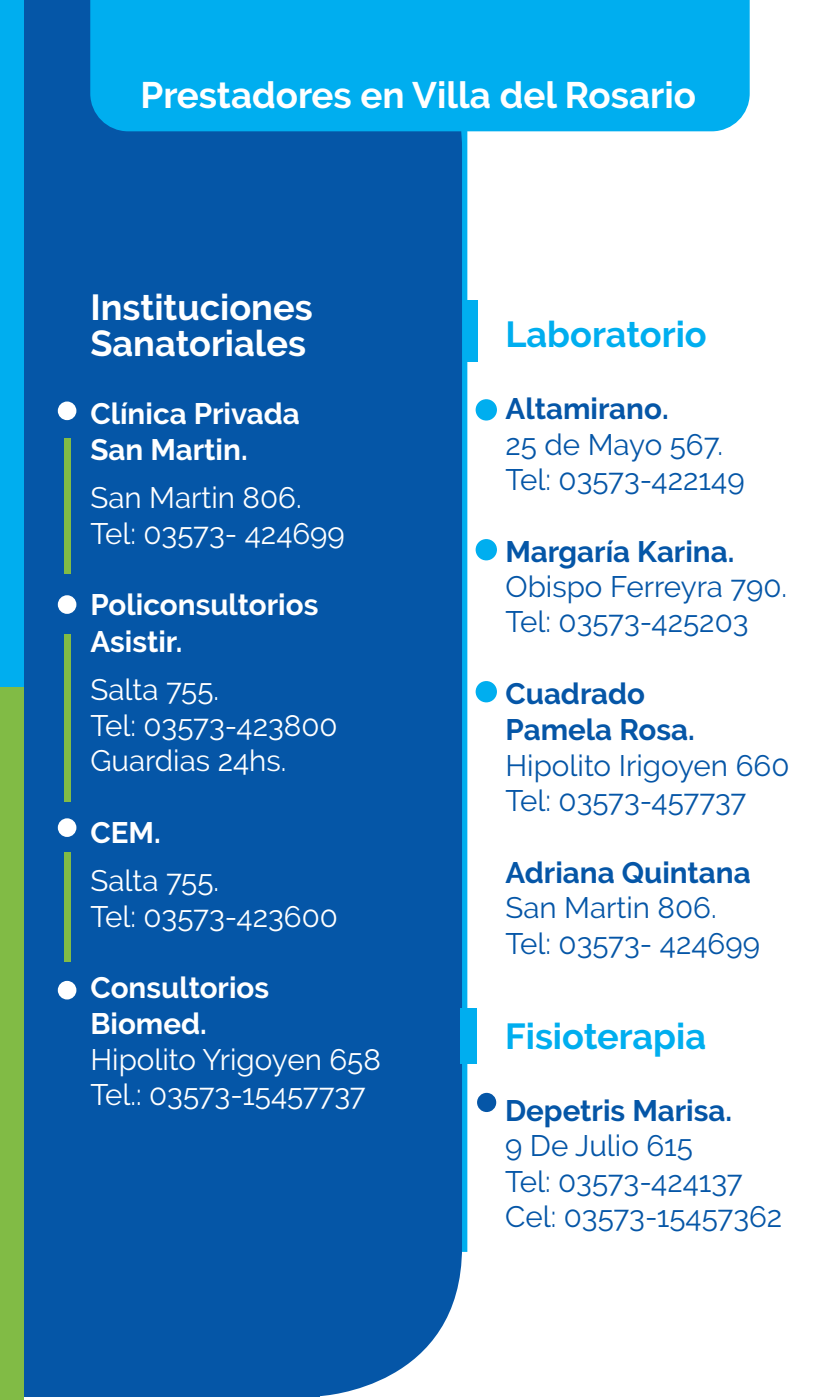
<style>
.page{position:relative;width:840px;height:1400px;background:#fff}
.page>*{position:absolute;margin:0;border:0;box-sizing:border-box;transform-origin:0 0}
.t1{font:700 36.75px "Raleway";color:#fff}
.t2{font:700 36.05px/36.1px "Raleway";color:#fff}
.t3{font:700 36.05px "Raleway";color:#00aeef}
.t4{font:29.57px/35.5px "Raleway";color:#0556a7}
.t5{font:29.57px/35.5px "Raleway";color:#fff}
.t6{font:700 29.57px/36.1px "Raleway";color:#0556a7}
.t7{font:700 29.57px/36.1px "Raleway";color:#fff}
</style>
<div class="page">
<div style="left:454px;top:301px;width:24px;height:61px;background:#00aeef"></div>
<div style="left:460px;top:130px;width:7px;height:1122px;background:#00aeef"></div>
<div style="left:23px;top:0;width:439px;height:1396px;background:#0556a7"></div>
<div style="left:58px;top:402px;width:18px;height:18px;background:#fff;border-radius:50%"></div>
<div style="left:64px;top:438px;width:7px;height:136px;background:#81bb45"></div>
<div style="left:58px;top:595px;width:18px;height:19px;background:#fff;border-radius:50%"></div>
<div style="left:64px;top:634px;width:7px;height:167px;background:#81bb45"></div>
<div style="left:58px;top:818px;width:18px;height:19px;background:#fff;border-radius:50%"></div>
<div style="left:64px;top:853px;width:7px;height:109px;background:#81bb45"></div>
<div style="left:58px;top:981px;width:18px;height:19px;background:#fff;border-radius:50%"></div>
<div style="left:0;top:0;width:23px;height:692px;background:#00aeef"></div>
<div style="left:0;top:687px;width:23px;height:713px;background:#81bb45"></div>
<div style="left:90px;top:0;width:660px;height:131px;background:#00aeef"></div>
<div style="left:476px;top:399px;width:21px;height:22px;background:#00aeef;border-radius:50%"></div>
<div style="left:476px;top:539px;width:21px;height:21px;background:#00aeef;border-radius:50%"></div>
<div style="left:476px;top:681px;width:21px;height:21px;background:#00aeef;border-radius:50%"></div>
<div style="left:461px;top:1009px;width:16px;height:55px;background:#00aeef"></div>
<div style="left:477px;top:1093px;width:19px;height:19px;background:#0556a7;border-radius:50%"></div>
<p class="t1" style="left:141px;top:74px;width:557px">Prestadores en Villa del Rosario</p>
<p class="t2" style="left:90px;top:289px;width:224px">Instituciones<br>Sanatoriales</p>
<p class="t7" style="left:90px;top:395px;width:211px">Clínica Privada<br>San Martin.</p>
<p class="t5" style="left:90px;top:480px;width:256px">San Martin 806.<br>Tel: 03573- 424699</p>
<p class="t7" style="left:90px;top:587px;width:229px">Policonsultorios<br>Asistir.</p>
<p class="t5" style="left:90px;top:672px;width:249px">Salta 755.<br>Tel: 03573-423800<br>Guardias 24hs.</p>
<p class="t7" style="left:90px;top:814px;width:72px">CEM.</p>
<p class="t5" style="left:90px;top:863px;width:249px">Salta 755.<br>Tel: 03573-423600</p>
<p class="t7" style="left:90px;top:970px;width:180px">Consultorios<br>Biomed.</p>
<p class="t5" style="left:90px;top:1042px;width:292px">Hipolito Yrigoyen 658<br>Tel.: 03573-15457737</p>
<p class="t3" style="left:505px;top:314px;width:203px">Laboratorio</p>
<p class="t6" style="left:505px;top:391px;width:165px">Altamirano.</p>
<p class="t4" style="left:505px;top:426px;width:241px">25 de Mayo 567.<br>Tel: 03573-422149</p>
<p class="t6" style="left:505px;top:533px;width:230px">Margaría Karina.</p>
<p class="t4" style="left:505px;top:569px;width:283px">Obispo Ferreyra 790.<br>Tel: 03573-425203</p>
<p class="t6" style="left:505px;top:676px;width:191px">Cuadrado<br>Pamela Rosa.</p>
<p class="t4" style="left:505px;top:747px;width:285px">Hipolito Irigoyen 660<br>Tel: 03573-457737</p>
<p class="t6" style="left:505px;top:854px;width:247px">Adriana Quintana</p>
<p class="t4" style="left:505px;top:890px;width:256px">San Martin 806.<br>Tel: 03573- 424699</p>
<p class="t3" style="left:505px;top:1015px;width:203px">Fisioterapia</p>
<p class="t6" style="left:505px;top:1093px;width:228px">Depetris Marisa.</p>
<p class="t4" style="left:505px;top:1128px;width:279px">9 De Julio 615<br>Tel: 03573-424137<br>Cel: 03573-15457362</p>
</div>
